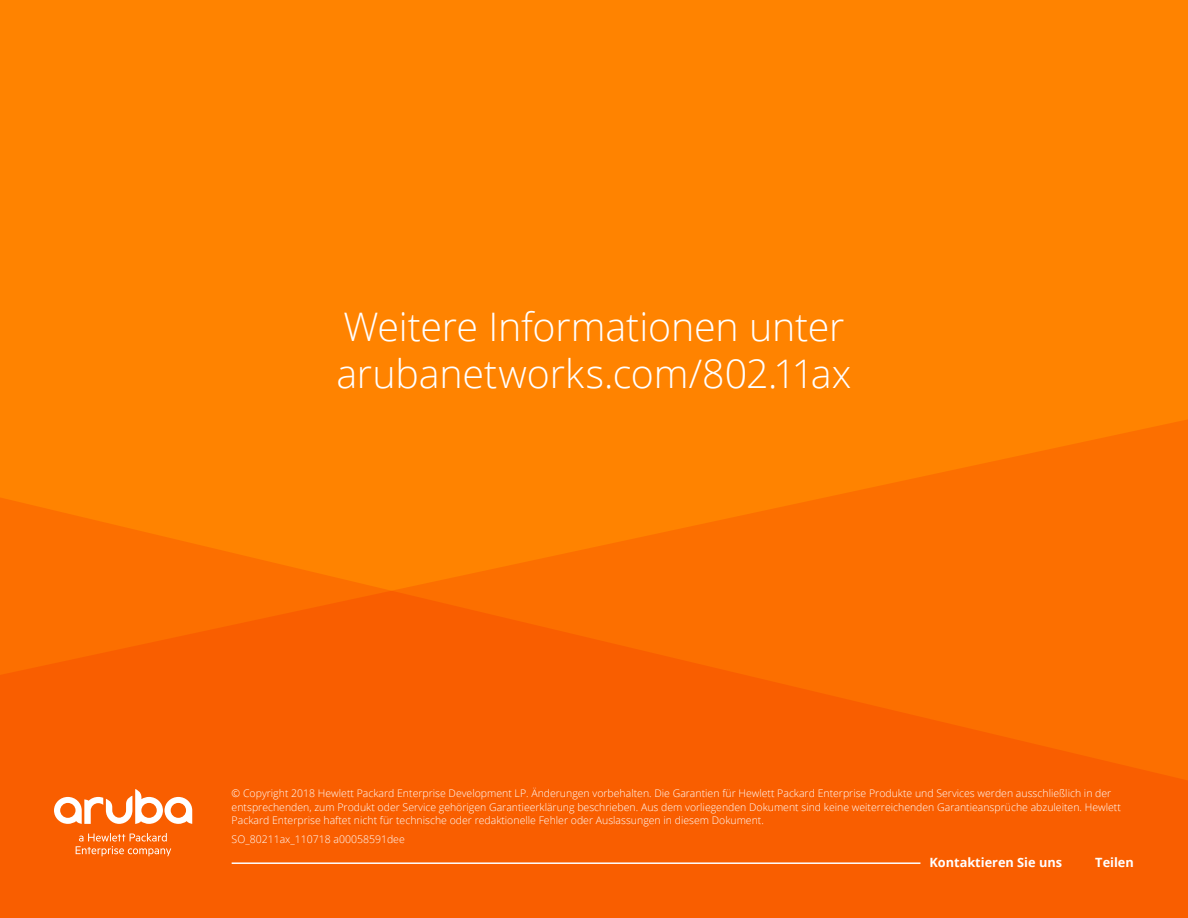
<style>
.page{position:relative;width:1188px;height:918px;background:#ff8300}
.page>*{position:absolute;margin:0;border:0;box-sizing:border-box;transform-origin:0 0}
.t1{font:300 39.3px/47.4px "Open Sans";letter-spacing:-.005em;color:#fff}
.t2{font:700 12.75px "Open Sans";color:#fff}
.t3{font:300 10.5px/13.5px "Open Sans";color:#fff}
</style>
<div class="page">
<svg style="left:843px;top:419px;width:345px;height:75px"></svg>
<svg style="left:0;top:494px;width:1188px;height:424px;background:#fa6600"></svg>
<svg style="left:76px;top:833px;width:95px;height:23px;background:#f97c30"></svg>
<svg style="left:54px;top:789px;width:138px;height:35px;background:#fb9e66"></svg>
<hr style="left:232px;top:862px;width:688px;height:2px;background:#fff">
<h1 class="t1" style="left:336px;top:302px;width:517px">Weitere Informationen unter arubanetworks.com/802.11ax</h1>
<p class="t3" style="left:232px;top:786px;width:891px">© Copyright 2018 Hewlett Packard Enterprise Development LP. Änderungen vorbehalten. Die Garantien für Hewlett Packard Enterprise Produkte und Services werden ausschließlich in der entsprechenden, zum Produkt oder Service gehörigen Garantieerklärung beschrieben. Aus dem vorliegenden Dokument sind keine weiterreichenden Garantieansprüche abzuleiten. Hewlett<br>Packard Enterprise haftet nicht für technische oder redaktionelle Fehler oder Auslassungen in diesem Dokument.</p>
<p class="t3" style="left:232px;top:832px;width:175px">SO_80211ax_110718 a00058591dee</p>
<p class="t2" style="left:929px;top:854px;width:134px">Kontaktieren Sie uns</p>
<p class="t2" style="left:1095px;top:854px;width:40px">Teilen</p>
</div>
